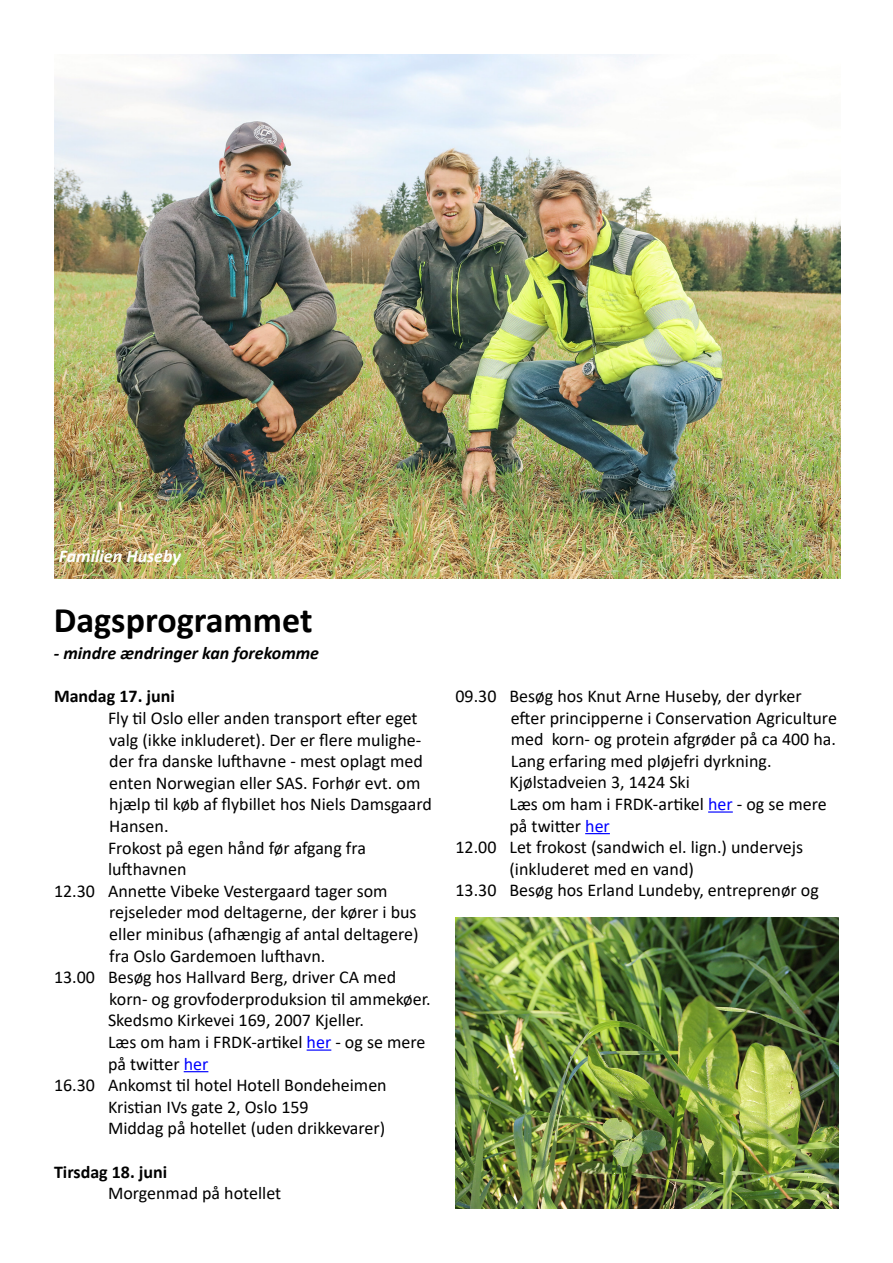
<style>
.page{position:relative;width:893px;height:1263px;background:#fff}
.page>*{position:absolute;margin:0;border:0;box-sizing:border-box;transform-origin:0 0}
.t1{font:700 36px "Calibri";color:#000}
.t2{font:18px "Calibri";color:#000}
.t3{font:italic 700 18px "Calibri";color:#000}
.t4{font:700 18px "Calibri";color:#000}
.t5{font:italic 700 18px "Calibri";color:#fff}
.s1{color:#00f}
</style>
<div class="page">
<hr style="left:307px;top:1049px;width:24px;height:2px;background:#00f">
<svg style="left:184px;top:1071px;width:24px;height:1px"></svg>
<hr style="left:708px;top:811px;width:25px;height:2px;background:#00f">
<svg style="left:585px;top:833px;width:25px;height:1px"></svg>
<img style="left:54px;top:54px;width:787px;height:525px">
<img style="left:455px;top:917px;width:384px;height:291px">
<p class="t5" style="left:59px;top:543px;width:124px">Familien Huseby</p>
<h1 class="t1" style="left:54px;top:594px;width:260px">Dagsprogrammet</h1>
<p class="t3" style="left:54px;top:640px;width:267px">- mindre ændringer kan forekomme</p>
<p class="t4" style="left:54px;top:684px;width:122px">Mandag 17. juni</p>
<p class="t2" style="left:108px;top:705px;width:311px">Fly til Oslo eller anden transport efter eget</p>
<p class="t2" style="left:109px;top:727px;width:314px">valg (ikke inkluderet). Der er flere mulighe-</p>
<p class="t2" style="left:109px;top:749px;width:315px">der fra danske lufthavne - mest oplagt med</p>
<p class="t2" style="left:109px;top:770px;width:313px">enten Norwegian eller SAS. Forhør evt. om</p>
<p class="t2" style="left:109px;top:792px;width:324px">hjælp til køb af flybillet hos Niels Damsgaard</p>
<p class="t2" style="left:109px;top:813px;width:61px">Hansen.</p>
<p class="t2" style="left:108px;top:835px;width:259px">Frokost på egen hånd før afgang fra</p>
<p class="t2" style="left:108px;top:857px;width:80px">lufthavnen</p>
<p class="t2" style="left:54px;top:878px;width:335px">12.30 Annette Vibeke Vestergaard tager som</p>
<p class="t2" style="left:109px;top:900px;width:309px">rejseleder mod deltagerne, der kører i bus</p>
<p class="t2" style="left:109px;top:921px;width:311px">eller minibus (afhængig af antal deltagere)</p>
<p class="t2" style="left:109px;top:943px;width:218px">fra Oslo Gardemoen lufthavn.</p>
<p class="t2" style="left:54px;top:965px;width:344px">13.00 Besøg hos Hallvard Berg, driver CA med</p>
<p class="t2" style="left:109px;top:986px;width:323px">korn- og grovfoderproduksion til ammekøer.</p>
<p class="t2" style="left:108px;top:1008px;width:257px">Skedsmo Kirkevei 169, 2007 Kjeller.</p>
<p class="t2" style="left:108px;top:1029px;width:319px">Læs om ham i FRDK-artikel <span class="s1">her</span> - og se mere</p>
<p class="t2" style="left:108px;top:1051px;width:102px">på twitter <span class="s1">her</span></p>
<p class="t2" style="left:54px;top:1073px;width:334px">16.30 Ankomst til hotel Hotell Bondeheimen</p>
<p class="t2" style="left:108px;top:1094px;width:202px">Kristian IVs gate 2, Oslo 159</p>
<p class="t2" style="left:108px;top:1116px;width:279px">Middag på hotellet (uden drikkevarer)</p>
<p class="t4" style="left:54px;top:1159px;width:115px">Tirsdag 18. juni</p>
<p class="t2" style="left:108px;top:1181px;width:175px">Morgenmad på hotellet</p>
<p class="t2" style="left:455px;top:683px;width:348px">09.30 Besøg hos Knut Arne Huseby, der dyrker</p>
<p class="t2" style="left:511px;top:705px;width:328px">efter principperne i Conservation Agriculture</p>
<p class="t2" style="left:511px;top:727px;width:327px">med korn- og protein afgrøder på ca 400 ha.</p>
<p class="t2" style="left:511px;top:748px;width:262px">Lang erfaring med pløjefri dyrkning.</p>
<p class="t2" style="left:509px;top:770px;width:182px">Kjølstadveien 3, 1424 Ski</p>
<p class="t2" style="left:509px;top:791px;width:319px">Læs om ham i FRDK-artikel <span class="s1">her</span> - og se mere</p>
<p class="t2" style="left:509px;top:813px;width:102px">på twitter <span class="s1">her</span></p>
<p class="t2" style="left:455px;top:835px;width:349px">12.00 Let frokost (sandwich el. lign.) undervejs</p>
<p class="t2" style="left:509px;top:856px;width:186px">(inkluderet med en vand)</p>
<p class="t2" style="left:455px;top:878px;width:365px">13.30 Besøg hos Erland Lundeby, entreprenør og</p>
</div>
